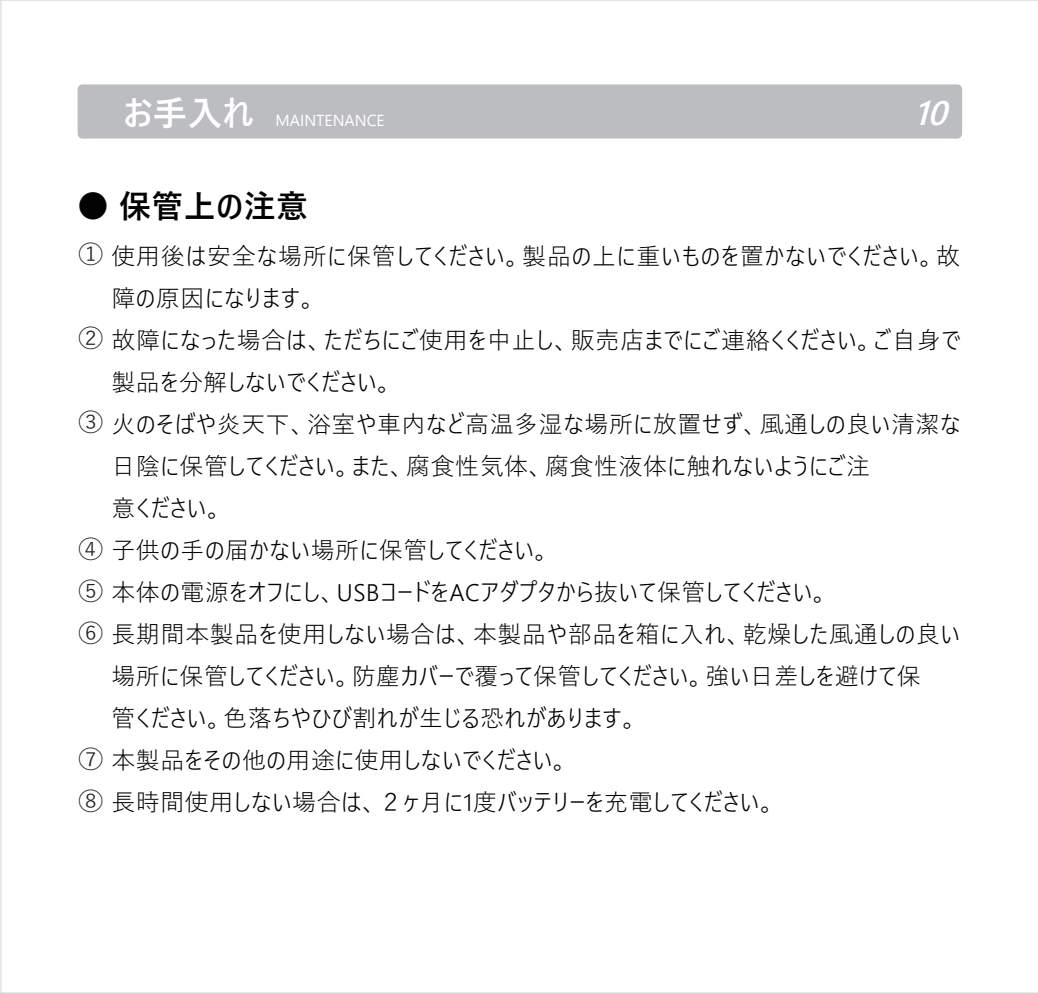
<style>
.page{position:relative;width:1038px;height:993px;background:#fff}
.page>*{position:absolute;margin:0;border:0;box-sizing:border-box;transform-origin:0 0}
.t1{font:italic 700 33.95px "Yu Gothic UI";color:#fff}
.t2{font:700 31.85px "Yu Gothic UI";letter-spacing:.02em;color:#030303}
.t3{font:300 23.8px "Yu Gothic UI";letter-spacing:.025em;color:#000}
.t4{font:15.75px "Yu Gothic UI";color:#fff}
.s1{font-weight:700;font-size:35px}
.s2{color:#231f20}
</style>
<div class="page">
<div style="left:78px;top:84px;width:883px;height:54px;background:#bcbdc0;border-radius:5px"></div>
<p class="t4" style="left:123px;top:105px;width:263px"><span class="s1">お手入れ</span> MAINTENANCE</p>
<h1 class="t1" style="left:913px;top:93px;width:49px">10</h1>
<h2 class="t2" style="left:77px;top:188px;width:232px">● 保管上の注意</h2>
<p class="t3" style="left:78px;top:234px;width:883px"><span class="s2">①</span> 使用後は安全な場所に保管してください。製品の上に重いものを置かないでください。故</p>
<p class="t3" style="left:111px;top:276px;width:207px">障の原因になります。</p>
<p class="t3" style="left:78px;top:318px;width:883px"><span class="s2">②</span> 故障になった場合は、ただちにご使用を中止し、販売店までにご連絡くください。ご自身で</p>
<p class="t3" style="left:111px;top:360px;width:283px">製品を分解しないでください。</p>
<p class="t3" style="left:78px;top:402px;width:883px"><span class="s2">③</span> 火のそばや炎天下、浴室や車内など高温多湿な場所に放置せず、風通しの良い清潔な</p>
<p class="t3" style="left:111px;top:444px;width:760px">日陰に保管してください。また、腐食性気体、腐食性液体に触れないようにご注</p>
<p class="t3" style="left:111px;top:486px;width:113px">意ください。</p>
<p class="t3" style="left:78px;top:528px;width:473px"><span class="s2">④</span> 子供の手の届かない場所に保管してください。</p>
<p class="t3" style="left:78px;top:570px;width:751px"><span class="s2">⑤</span> 本体の電源をオフにし、USBコードをACアダプタから抜いて保管してください。</p>
<p class="t3" style="left:78px;top:612px;width:883px"><span class="s2">⑥</span> 長期間本製品を使用しない場合は、本製品や部品を箱に入れ、乾燥した風通しの良い</p>
<p class="t3" style="left:111px;top:654px;width:810px">場所に保管してください。防塵カバーで覆って保管してください。強い日差しを避けて保</p>
<p class="t3" style="left:111px;top:696px;width:528px">管ください。色落ちやひび割れが生じる恐れがあります。</p>
<p class="t3" style="left:78px;top:738px;width:492px"><span class="s2">⑦</span> 本製品をその他の用途に使用しないでください。</p>
<p class="t3" style="left:78px;top:780px;width:698px"><span class="s2">⑧</span> 長時間使用しない場合は、２ヶ月に1度バッテリーを充電してください。</p>
</div>
